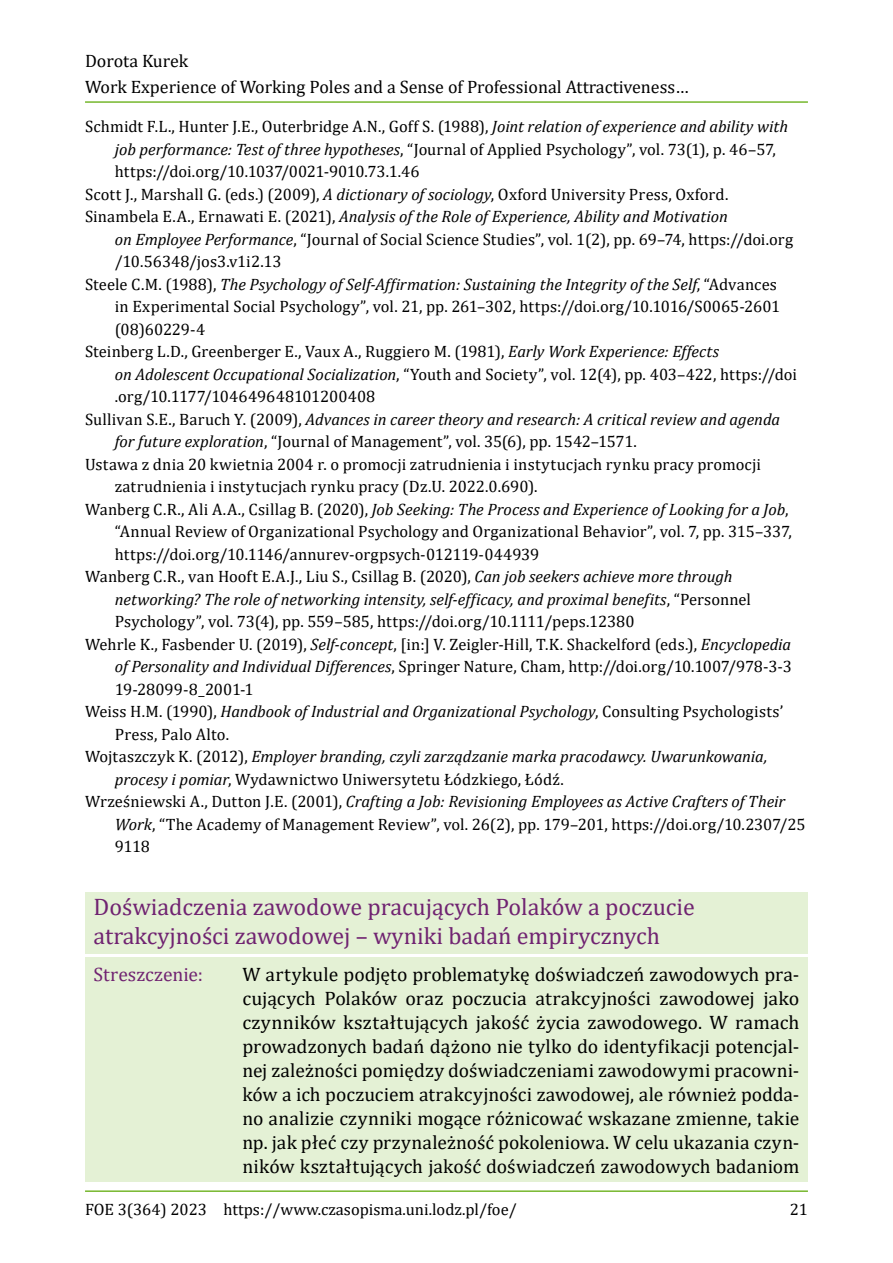
<style>
.page{position:relative;width:893px;height:1263px;background:#fff}
.page>*{position:absolute;margin:0;border:0;box-sizing:border-box;transform-origin:0 0}
.Abstrakt_H{font:24px/28.8px "Cambria";color:#702371}
.abstrakt_txt{font:19.5px/24px "Cambria";color:#000;text-align:justify}
.abstrakt_txt-2{font:19.5px "Cambria";color:#702371}
.t1{font:18px/25.8px "Cambria";color:#000}
.bibliografia_txt_ENG{font:16.5px/22.5px "Cambria";color:#000}
.bibliografia_txt_ENG-2{font:italic 16.5px/22.5px "Cambria";letter-spacing:-.005em;color:#000}
.s1{font-style:italic}
.s2{font-style:normal}
</style>
<div class="page">
<hr style="left:85px;top:101px;width:723px;height:2px;background:#76b72d">
<hr style="left:85px;top:1190px;width:723px;height:2px;background:#76b72d">
<div style="left:85px;top:892px;width:723px;height:61px;background:#e4f1d5"></div>
<div style="left:85px;top:957px;width:723px;height:224px;background:#e4f1d5"></div>
<p class="t1" style="left:85px;top:48px;width:605px">Dorota Kurek<br>Work Experience of Working Poles and a Sense of Professional Attractiveness…</p>
<p class="bibliografia_txt_ENG" style="left:115px;top:115px;width:675px;text-indent:-30px">Schmidt F.L., Hunter J.E., Outerbridge A.N., Goff S. (1988), <span class="s1">Joint relation of experience and ability with job performance: Test of three hypotheses</span>, “Journal of Applied Psychology”, vol. 73(1), p. 46–57, https://doi.org/10.1037/0021-9010.73.1.46</p>
<p class="bibliografia_txt_ENG" style="left:85px;top:183px;width:645px">Scott J., Marshall G. (eds.) (2009), <span class="s1">A dictionary of sociology</span>, Oxford University Press, Oxford.</p>
<p class="bibliografia_txt_ENG" style="left:115px;top:205px;width:680px;text-indent:-30px">Sinambela E.A., Ernawati E. (2021), <span class="s1">Analysis of the Role of Experience, Ability and Motivation<br>on Employee Performance</span>, “Journal of Social Science Studies”, vol. 1(2), pp. 69–74, https://doi.org /10.56348/jos3.v1i2.13</p>
<p class="bibliografia_txt_ENG" style="left:115px;top:273px;width:667px;text-indent:-30px">Steele C.M. (1988), <span class="s1">The Psychology of Self‑Affirmation: Sustaining the Integrity of the Self</span>, “Advances in Experimental Social Psychology”, vol. 21, pp. 261–302, https://doi.org/10.1016/S0065-2601 (08)60229-4</p>
<p class="bibliografia_txt_ENG" style="left:115px;top:340px;width:684px;text-indent:-30px">Steinberg L.D., Greenberger E., Vaux A., Ruggiero M. (1981), <span class="s1">Early Work Experience: Effects<br>on Adolescent Occupational Socialization</span>, “Youth and Society”, vol. 12(4), pp. 403–422, https://doi .org/10.1177/104649648101200408</p>
<p class="bibliografia_txt_ENG-2" style="left:115px;top:407px;width:667px;text-indent:-30px"><span class="s2">Sullivan S.E., Baruch Y. (2009),</span> Advances in career theory and research: A critical review and agenda for future exploration<span class="s2">, “Journal of Management”, vol. 35(6), pp. 1542–1571.</span></p>
<p class="bibliografia_txt_ENG" style="left:115px;top:453px;width:648px;text-indent:-30px">Ustawa z dnia 20 kwietnia 2004 r. o promocji zatrudnienia i instytucjach rynku pracy promocji zatrudnienia i instytucjach rynku pracy (Dz.U. 2022.0.690).</p>
<p class="bibliografia_txt_ENG" style="left:115px;top:498px;width:679px;text-indent:-30px">Wanberg C.R., Ali A.A., Csillag B. (2020), <span class="s1">Job Seeking: The Process and Experience of Looking for a Job</span>, “Annual Review of Organizational Psychology and Organizational Behavior”, vol. 7, pp. 315–337, https://doi.org/10.1146/annurev‑orgpsych-012119-044939</p>
<p class="bibliografia_txt_ENG" style="left:115px;top:565px;width:638px;text-indent:-30px">Wanberg C.R., van Hooft E.A.J., Liu S., Csillag B. (2020), <span class="s1">Can job seekers achieve more through networking? The role of networking intensity, self‐efficacy, and proximal benefits</span>, “Personnel<br>Psychology”, vol. 73(4), pp. 559–585, https://doi.org/10.1111/peps.12380</p>
<p class="bibliografia_txt_ENG" style="left:115px;top:633px;width:679px;text-align:justify;text-indent:-30px">Wehrle K., Fasbender U. (2019), <span class="s1">Self‑concept</span>, [in:] V. Zeigler‑Hill, T.K. Shackelford (eds.), <span class="s1">Encyclopedia of Personality and Individual Differences</span>, Springer Nature, Cham, http://doi.org/10.1007/978-3-3<br>19-28099-8_2001-1</p>
<p class="bibliografia_txt_ENG" style="left:115px;top:700px;width:670px;text-indent:-30px">Weiss H.M. (1990), <span class="s1">Handbook of Industrial and Organizational Psychology</span>, Consulting Psychologists’<br>Press, Palo Alto.</p>
<p class="bibliografia_txt_ENG-2" style="left:115px;top:744px;width:654px;text-indent:-30px"><span class="s2">Wojtaszczyk K. (2012),</span> Employer branding, czyli zarządzanie marka pracodawcy. Uwarunkowania, procesy i pomiar<span class="s2">, Wydawnictwo Uniwersytetu Łódzkiego, Łódź.</span></p>
<p class="bibliografia_txt_ENG" style="left:115px;top:790px;width:692px;text-indent:-30px">Wrześniewski A., Dutton J.E. (2001), <span class="s1">Crafting a Job: Revisioning Employees as Active Crafters of Their<br>Work</span>, “The Academy of Management Review”, vol. 26(2), pp. 179–201, https://doi.org/10.2307/25<br>9118</p>
<p class="Abstrakt_H" style="left:94px;top:892px;width:603px">Doświadczenia zawodowe pracujących Polaków a poczucie atrakcyjności zawodowej – wyniki badań empirycznych</p>
<p class="abstrakt_txt-2" style="left:94px;top:962px;width:111px">Streszczenie:</p>
<p class="abstrakt_txt" style="left:242px;top:962px;width:559px">W artykule podjęto problematykę doświadczeń zawodowych pra&shy;cujących Polaków oraz poczucia atrakcyjności zawodowej jako czynników kształtujących jakość życia zawodowego. W ramach prowadzonych badań dążono nie tylko do identyfikacji potencjal&shy;nej zależności pomiędzy doświadczeniami zawodowymi pracowni&shy;ków a ich poczuciem atrakcyjności zawodowej, ale również podda&shy;no analizie czynniki mogące różnicować wskazane zmienne, takie np. jak płeć czy przynależność pokoleniowa. W celu ukazania czyn&shy;ników kształtujących jakość doświadczeń zawodowych badaniom</p>
<p class="bibliografia_txt_ENG" style="left:85px;top:1198px;width:433px">FOE 3(364) 2023 https://www.czasopisma.uni.lodz.pl/foe/</p>
<p class="bibliografia_txt_ENG" style="left:790px;top:1198px;width:20px">21</p>
</div>
